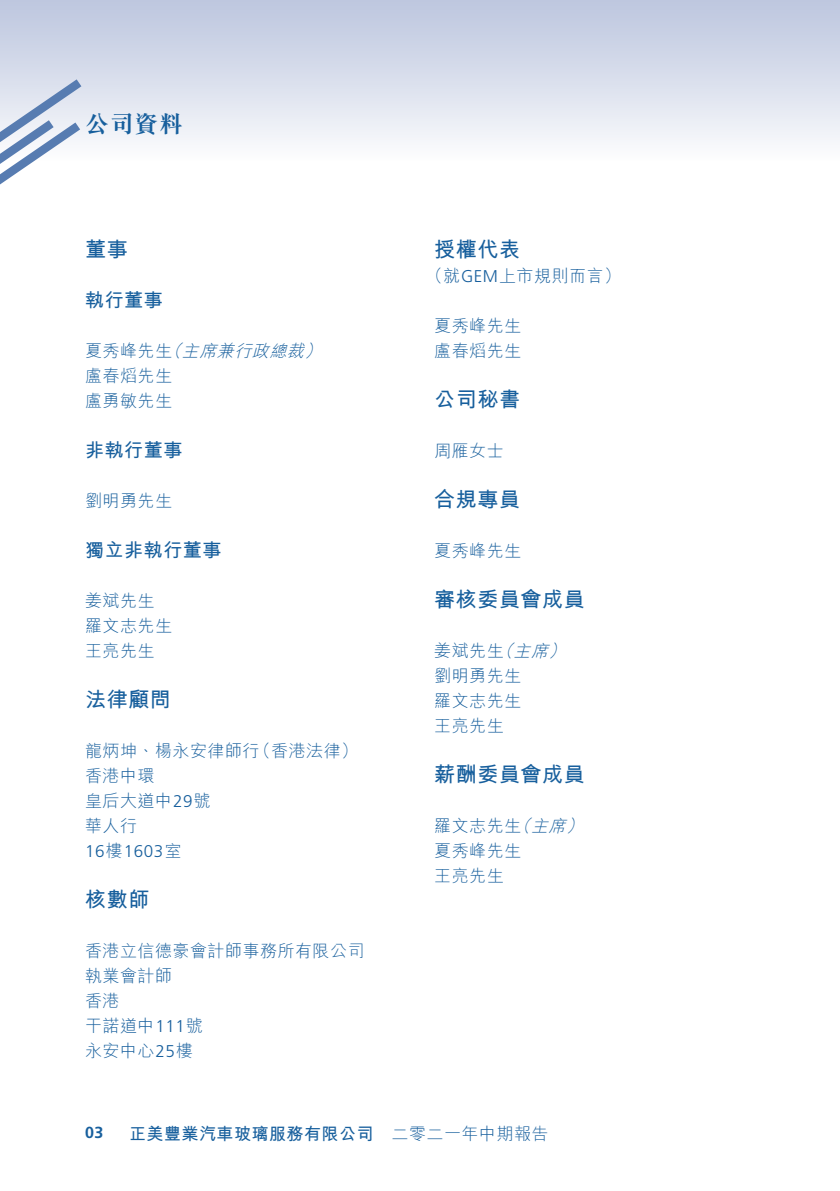
<style>
.page{position:relative;width:840px;height:1191px;background:#fff}
.page>*{position:absolute;margin:0;border:0;box-sizing:border-box;transform-origin:0 0}
.t1{font:700 24px "M Sung HK";color:#175f9d}
.t2{font:700 21px "M Hei HK";letter-spacing:.03em;color:#175f9d}
.t3{font:700 19px "M Hei HK";letter-spacing:.03em;color:#175f9d}
.t4{font:300 17px/25px "M Hei HK";letter-spacing:.03em;color:#175f9d}
.t5{font:700 17px "M Hei HK";letter-spacing:.03em;color:#175f9d}
.t6{font:italic 300 17px "M Hei HK";color:#175f9d}
.t7{font:300 17px "Frutiger LT Std";letter-spacing:.03em;color:#175f9d}
.t8{font:700 16px "Frutiger LT Std";color:#175f9d}
.s1{font-family:"Frutiger LT Std"}
.s2{font-family:"M Hei HK"}
.s3{font-weight:300}
</style>
<div class="page">
<div style="left:0;top:0;width:839px;height:170px;background:linear-gradient(to bottom,#bbc5de,#fff)"></div>
<svg style="left:0;top:79px;width:81px;height:106px"></svg>
<h1 class="t1" style="left:85px;top:108px;width:99px">公司資料</h1>
<p class="t2" style="left:85px;top:234px;width:44px">董事</p>
<p class="t3" style="left:85px;top:286px;width:79px">執行董事</p>
<p class="t4" style="left:85px;top:338px;width:88px;text-align:justify">夏秀峰先生盧春熖先生盧勇敏先生</p>
<p class="t3" style="left:85px;top:436px;width:99px">非執行董事</p>
<p class="t4" style="left:85px;top:488px;width:88px">劉明勇先生</p>
<p class="t3" style="left:85px;top:536px;width:138px">獨立非執行董事</p>
<p class="t4" style="left:85px;top:588px;width:88px">姜斌先生羅文志先生王亮先生</p>
<p class="t2" style="left:85px;top:684px;width:87px">法律顧問</p>
<p class="t6" style="left:164px;top:342px;width:23px">（</p>
<p class="t6" style="left:304px;top:342px;width:23px">(</p>
<p class="t6" style="left:182px;top:342px;width:128px">主席兼行政總裁</p>
<p class="t4" style="left:85px;top:738px;width:176px">龍炳坤、楊永安律師行香港中環<br>皇后大道中<span class="s1">29</span>號<br>華人行</p>
<p class="t7" style="left:85px;top:841px;width:98px">16<span class="s2">樓</span>1603<span class="s2">室</span></p>
<p class="t2" style="left:85px;top:884px;width:66px">核數師</p>
<p class="t4" style="left:85px;top:938px;width:281px">香港立信德豪會計師事務所有限公司執業會計師<br>香港<br>干諾道中<span class="s1">111</span>號<br>永安中心<span class="s1">25</span>樓</p>
<p class="t4" style="left:253px;top:738px;width:106px">（香港法律(</p>
<p class="t2" style="left:434px;top:234px;width:87px">授權代表</p>
<p class="t4" style="left:425px;top:263px;width:197px">（就<span class="s1">GEM</span>上市規則而言(</p>
<p class="t4" style="left:434px;top:313px;width:88px">夏秀峰先生盧春熖先生</p>
<p class="t2" style="left:434px;top:384px;width:87px">公司秘書</p>
<p class="t4" style="left:434px;top:438px;width:71px">周雁女士</p>
<p class="t2" style="left:434px;top:484px;width:87px">合規專員</p>
<p class="t4" style="left:434px;top:538px;width:88px">夏秀峰先生</p>
<p class="t2" style="left:434px;top:584px;width:152px">審核委員會成員</p>
<p class="t6" style="left:548px;top:642px;width:23px">(</p>
<p class="t4" style="left:434px;top:638px;width:88px">姜斌先生劉明勇先生羅文志先生王亮先生</p>
<p class="t2" style="left:434px;top:759px;width:152px">薪酬委員會成員</p>
<p class="t6" style="left:565px;top:817px;width:23px">(</p>
<p class="t6" style="left:495px;top:642px;width:23px">（</p>
<p class="t6" style="left:513px;top:642px;width:40px">主席</p>
<p class="t6" style="left:513px;top:817px;width:23px">（</p>
<p class="t4" style="left:434px;top:813px;width:88px;text-align:justify">羅文志先生夏秀峰先生王亮先生</p>
<p class="t6" style="left:530px;top:817px;width:40px">主席</p>
<p class="t8" style="left:85px;top:1123px;width:20px">03</p>
<p class="t5" style="left:129px;top:1121px;width:420px">正美豐業汽車玻璃服務有限公司<span class="s3">　二零二一年中期報告</span></p>
</div>
